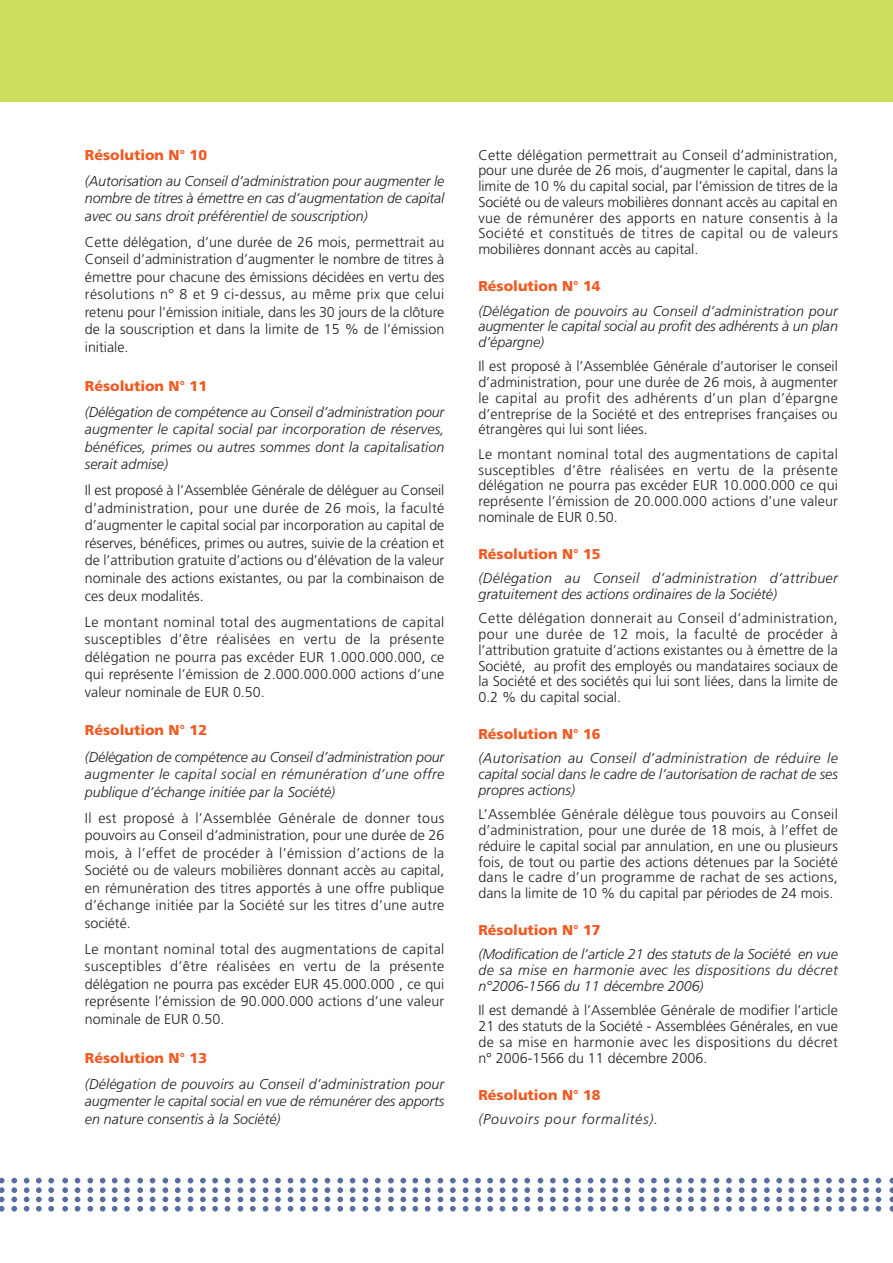
<style>
.page{position:relative;width:893px;height:1263px;background:#fff}
.page>*{position:absolute;margin:0;border:0;box-sizing:border-box;transform-origin:0 0}
.t1{font:300 14.25px/15.8px "Frutiger";color:#231f20;text-align:justify}
.t2{font:italic 300 14.25px/17.5px "Frutiger";color:#231f20;text-align:justify}
.t3{font:900 14.25px "Frutiger";color:#f15921}
.t4{font:italic 300 14.25px/15.8px "Frutiger";letter-spacing:.03em;color:#231f20}
.t5{font:italic 300 14.25px "Frutiger";letter-spacing:.055em;color:#231f20}
</style>
<div class="page">
<div style="left:0;top:0;width:892px;height:102px;background:#cddd5d"></div>
<svg style="left:889px;top:1178px;width:3px;height:34px"></svg>
<svg style="left:863px;top:1178px;width:5px;height:34px"></svg>
<svg style="left:875px;top:1178px;width:6px;height:34px"></svg>
<svg style="left:838px;top:1178px;width:6px;height:34px"></svg>
<svg style="left:851px;top:1178px;width:5px;height:34px"></svg>
<svg style="left:788px;top:1178px;width:6px;height:34px"></svg>
<svg style="left:801px;top:1178px;width:5px;height:34px"></svg>
<svg style="left:813px;top:1178px;width:6px;height:34px"></svg>
<svg style="left:826px;top:1178px;width:5px;height:34px"></svg>
<svg style="left:663px;top:1178px;width:6px;height:34px"></svg>
<svg style="left:676px;top:1178px;width:6px;height:34px"></svg>
<svg style="left:638px;top:1178px;width:6px;height:34px"></svg>
<svg style="left:651px;top:1178px;width:5px;height:34px"></svg>
<svg style="left:612px;top:1178px;width:6px;height:34px"></svg>
<svg style="left:624px;top:1178px;width:6px;height:34px"></svg>
<svg style="left:587px;top:1178px;width:6px;height:34px"></svg>
<svg style="left:600px;top:1178px;width:5px;height:34px"></svg>
<svg style="left:550px;top:1178px;width:5px;height:34px"></svg>
<svg style="left:562px;top:1178px;width:6px;height:34px"></svg>
<svg style="left:575px;top:1178px;width:6px;height:34px"></svg>
<svg style="left:688px;top:1178px;width:5px;height:34px"></svg>
<svg style="left:700px;top:1178px;width:6px;height:34px"></svg>
<svg style="left:713px;top:1178px;width:6px;height:34px"></svg>
<svg style="left:726px;top:1178px;width:5px;height:34px"></svg>
<svg style="left:738px;top:1178px;width:6px;height:34px"></svg>
<svg style="left:751px;top:1178px;width:6px;height:34px"></svg>
<svg style="left:764px;top:1178px;width:5px;height:34px"></svg>
<svg style="left:776px;top:1178px;width:6px;height:34px"></svg>
<svg style="left:87px;top:1178px;width:6px;height:34px"></svg>
<svg style="left:100px;top:1178px;width:5px;height:34px"></svg>
<svg style="left:62px;top:1178px;width:6px;height:34px"></svg>
<svg style="left:75px;top:1178px;width:5px;height:34px"></svg>
<svg style="left:36px;top:1178px;width:6px;height:34px"></svg>
<svg style="left:48px;top:1178px;width:6px;height:34px"></svg>
<svg style="left:11px;top:1178px;width:6px;height:34px"></svg>
<svg style="left:24px;top:1178px;width:5px;height:34px"></svg>
<svg style="left:0;top:1178px;width:5px;height:34px"></svg>
<svg style="left:112px;top:1178px;width:5px;height:34px"></svg>
<svg style="left:124px;top:1178px;width:6px;height:34px"></svg>
<svg style="left:137px;top:1178px;width:6px;height:34px"></svg>
<svg style="left:150px;top:1178px;width:5px;height:34px"></svg>
<svg style="left:162px;top:1178px;width:6px;height:34px"></svg>
<svg style="left:175px;top:1178px;width:6px;height:34px"></svg>
<svg style="left:188px;top:1178px;width:5px;height:34px"></svg>
<svg style="left:200px;top:1178px;width:6px;height:34px"></svg>
<svg style="left:212px;top:1178px;width:6px;height:34px"></svg>
<svg style="left:224px;top:1178px;width:6px;height:34px"></svg>
<svg style="left:362px;top:1178px;width:6px;height:34px"></svg>
<svg style="left:375px;top:1178px;width:5px;height:34px"></svg>
<svg style="left:337px;top:1178px;width:6px;height:34px"></svg>
<svg style="left:350px;top:1178px;width:5px;height:34px"></svg>
<svg style="left:312px;top:1178px;width:6px;height:34px"></svg>
<svg style="left:324px;top:1178px;width:6px;height:34px"></svg>
<svg style="left:288px;top:1178px;width:5px;height:34px"></svg>
<svg style="left:300px;top:1178px;width:6px;height:34px"></svg>
<svg style="left:237px;top:1178px;width:6px;height:34px"></svg>
<svg style="left:250px;top:1178px;width:6px;height:34px"></svg>
<svg style="left:263px;top:1178px;width:5px;height:34px"></svg>
<svg style="left:275px;top:1178px;width:6px;height:34px"></svg>
<svg style="left:388px;top:1178px;width:6px;height:34px"></svg>
<svg style="left:400px;top:1178px;width:6px;height:34px"></svg>
<svg style="left:412px;top:1178px;width:6px;height:34px"></svg>
<svg style="left:425px;top:1178px;width:5px;height:34px"></svg>
<svg style="left:437px;top:1178px;width:6px;height:34px"></svg>
<svg style="left:450px;top:1178px;width:5px;height:34px"></svg>
<svg style="left:463px;top:1178px;width:5px;height:34px"></svg>
<svg style="left:475px;top:1178px;width:6px;height:34px"></svg>
<svg style="left:487px;top:1178px;width:6px;height:34px"></svg>
<svg style="left:499px;top:1178px;width:6px;height:34px"></svg>
<svg style="left:512px;top:1178px;width:5px;height:34px"></svg>
<svg style="left:524px;top:1178px;width:6px;height:34px"></svg>
<svg style="left:537px;top:1178px;width:6px;height:34px"></svg>
<p class="t3" style="left:85px;top:149px;width:124px">Résolution N° 10</p>
<p class="t2" style="left:85px;top:173px;width:361px">(Autorisation au Conseil d’administration pour augmenter le nombre de titres à émettre en cas d’augmentation de capital avec ou sans droit préférentiel de souscription)</p>
<p class="t1" style="left:85px;top:234px;width:361px;line-height:17.5px">Cette délégation, d’une durée de 26 mois, permettrait au Conseil d’administration d’augmenter le nombre de titres à émettre pour chacune des émissions décidées en vertu des résolutions n° 8 et 9 ci-dessus, au même prix que celui retenu pour l’émission initiale, dans les 30 jours de la clôture de la souscription et dans la limite de 15 % de l’émission initiale.</p>
<p class="t3" style="left:85px;top:380px;width:124px">Résolution N° 11</p>
<p class="t2" style="left:85px;top:404px;width:361px">(Délégation de compétence au Conseil d’administration pour augmenter le capital social par incorporation de réserves, bénéfices, primes ou autres sommes dont la capitalisation serait admise)</p>
<p class="t1" style="left:85px;top:483px;width:361px;line-height:17.5px">Il est proposé à l’Assemblée Générale de déléguer au Conseil d’administration, pour une durée de 26 mois, la faculté d’augmenter le capital social par incorporation au capital de réserves, bénéfices, primes ou autres, suivie de la création et de l’attribution gratuite d’actions ou d’élévation de la valeur nominale des actions existantes, ou par la combinaison de ces deux modalités.</p>
<p class="t1" style="left:85px;top:614px;width:361px;line-height:17.5px">Le montant nominal total des augmentations de capital susceptibles d’être réalisées en vertu de la présente délégation ne pourra pas excéder EUR 1.000.000.000, ce qui représente l’émission de 2.000.000.000 actions d’une valeur nominale de EUR 0.50.</p>
<p class="t3" style="left:85px;top:725px;width:124px">Résolution N° 12</p>
<p class="t2" style="left:85px;top:749px;width:361px">(Délégation de compétence au Conseil d’administration pour augmenter le capital social en rémunération d’une offre publique d’échange initiée par la Société)</p>
<p class="t1" style="left:85px;top:810px;width:361px;line-height:17.5px">Il est proposé à l’Assemblée Générale de donner tous pouvoirs au Conseil d’administration, pour une durée de 26 mois, à l’effet de procéder à l’émission d’actions de la Société ou de valeurs mobilières donnant accès au capital, en rémunération des titres apportés à une offre publique d’échange initiée par la Société sur les titres d’une autre société.</p>
<p class="t1" style="left:85px;top:941px;width:361px;line-height:17.5px">Le montant nominal total des augmentations de capital susceptibles d’être réalisées en vertu de la présente délégation ne pourra pas excéder EUR 45.000.000 , ce qui représente l’émission de 90.000.000 actions d’une valeur nominale de EUR 0.50.</p>
<p class="t3" style="left:85px;top:1052px;width:124px">Résolution N° 13</p>
<p class="t2" style="left:85px;top:1076px;width:361px">(Délégation de pouvoirs au Conseil d’administration pour augmenter le capital social en vue de rémunérer des apports en nature consentis à la Société)</p>
<p class="t1" style="left:478px;top:148px;width:361px">Cette délégation permettrait au Conseil d’administration, pour une durée de 26 mois, d’augmenter le capital, dans la limite de 10 % du capital social, par l’émission de titres de la Société ou de valeurs mobilières donnant accès au capital en vue de rémunérer des apports en nature consentis à la Société et constitués de titres de capital ou de valeurs mobilières donnant accès au capital.</p>
<p class="t3" style="left:478px;top:281px;width:124px">Résolution N° 14</p>
<p class="t2" style="left:478px;top:304px;width:361px;line-height:15.8px">(Délégation de pouvoirs au Conseil d’administration pour augmenter le capital social au profit des adhérents à un plan d’épargne)</p>
<p class="t1" style="left:478px;top:360px;width:361px">Il est proposé à l’Assemblée Générale d’autoriser le conseil d’administration, pour une durée de 26 mois, à augmenter le capital au profit des adhérents d’un plan d’épargne d’entreprise de la Société et des entreprises françaises ou étrangères qui lui sont liées.</p>
<p class="t1" style="left:478px;top:447px;width:361px">Le montant nominal total des augmentations de capital susceptibles d’être réalisées en vertu de la présente délégation ne pourra pas excéder EUR 10.000.000 ce qui représente l’émission de 20.000.000 actions d’une valeur nominale de EUR 0.50.</p>
<p class="t3" style="left:478px;top:548px;width:124px">Résolution N° 15</p>
<p class="t4" style="left:478px;top:571px;width:361px">(Délégation au Conseil d’administration d’attribuer gratuitement des actions ordinaires de la Société)</p>
<p class="t1" style="left:478px;top:611px;width:361px">Cette délégation donnerait au Conseil d’administration, pour une durée de 12 mois, la faculté de procéder à l’attribution gratuite d’actions existantes ou à émettre de la Société, au profit des employés ou mandataires sociaux de la Société et des sociétés qui lui sont liées, dans la limite de 0.2 % du capital social.</p>
<p class="t3" style="left:478px;top:728px;width:124px">Résolution N° 16</p>
<p class="t2" style="left:478px;top:752px;width:361px;line-height:15.8px">(Autorisation au Conseil d’administration de réduire le capital social dans le cadre de l’autorisation de rachat de ses propres actions)</p>
<p class="t1" style="left:478px;top:807px;width:361px">L’Assemblée Générale délègue tous pouvoirs au Conseil d’administration, pour une durée de 18 mois, à l’effet de réduire le capital social par annulation, en une ou plusieurs fois, de tout ou partie des actions détenues par la Société dans le cadre d’un programme de rachat de ses actions, dans la limite de 10 % du capital par périodes de 24 mois.</p>
<p class="t3" style="left:478px;top:924px;width:124px">Résolution N° 17</p>
<p class="t2" style="left:478px;top:948px;width:361px;line-height:15.8px">(Modification de l’article 21 des statuts de la Société en vue de sa mise en harmonie avec les dispositions du décret n°2006-1566 du 11 décembre 2006)</p>
<p class="t1" style="left:478px;top:1003px;width:361px">Il est demandé à l’Assemblée Générale de modifier l’article 21 des statuts de la Société - Assemblées Générales, en vue de sa mise en harmonie avec les dispositions du décret n° 2006-1566 du 11 décembre 2006.</p>
<p class="t3" style="left:478px;top:1089px;width:124px">Résolution N° 18</p>
<p class="t5" style="left:478px;top:1113px;width:181px">(Pouvoirs pour formalités).</p>
</div>
